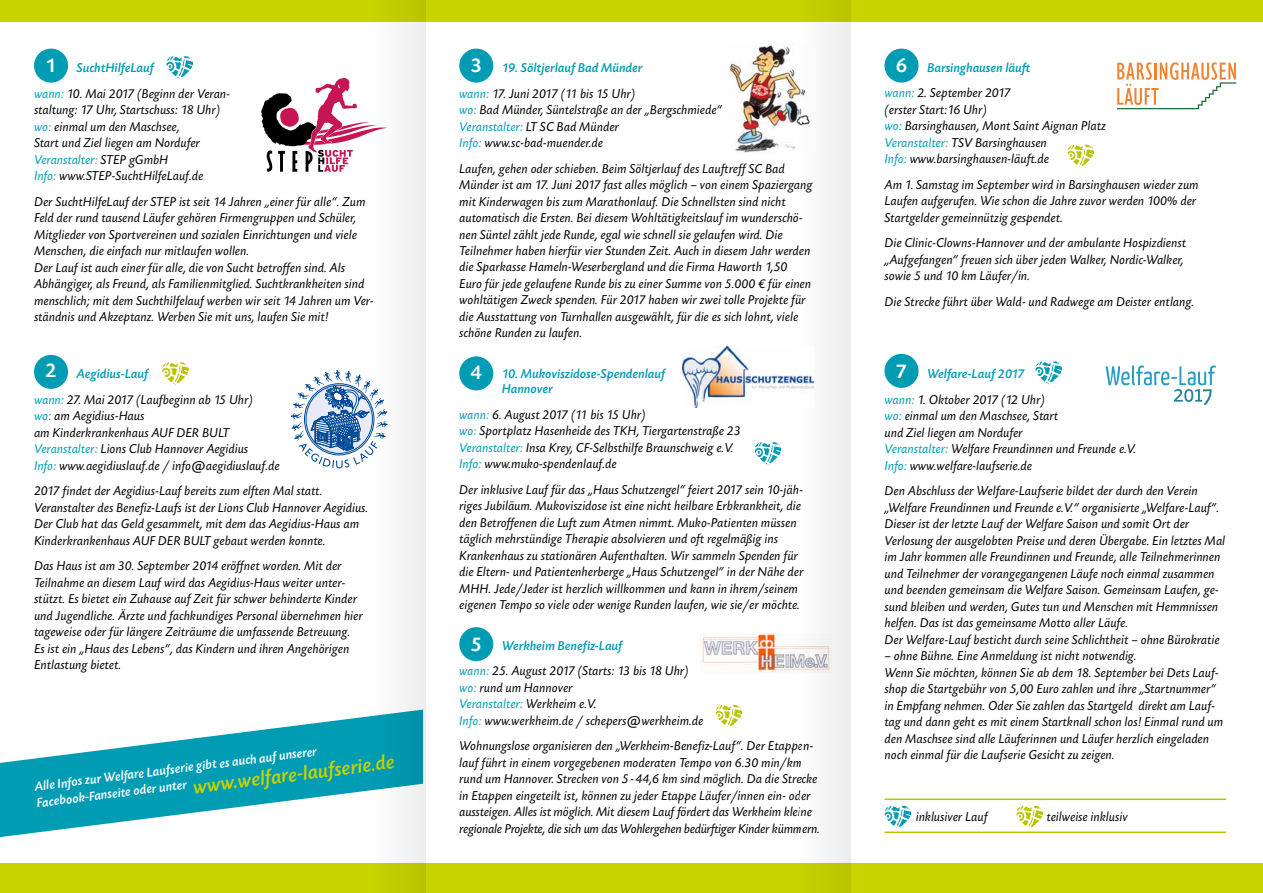
<style>
.page{position:relative;width:1263px;height:893px;background:#fff}
.page>*{position:absolute;margin:0;border:0;box-sizing:border-box;transform-origin:0 0}
.t1{font:500 21px "Today SBOP";color:#fff}
.t2{font:italic 13.5px/16.5px "Today SBOP";color:#000}
.t3{font:italic 500 13.5px/25.5px "Today SBOP";color:#009cb4}
.t4{font:italic 500 13.5px/16.6px "Today SBOP";color:#fff}
.s1{font-weight:500;color:#009cb4}
.s2{color:#009cb4}
.s3{font-weight:400}
.s4{font-weight:400;color:#000}
.s5{font-size:21px;color:#c8d300}
</style>
<div class="page">
<div style="left:0;top:863px;width:1263px;height:30px;background:#c8d300"></div>
<svg style="left:0;top:715px;width:374px;height:122px;fill:#009cb4"></svg>
<div style="left:0;top:0;width:1263px;height:21px;background:#c8d300"></div>
<svg style="left:291px;top:370px;width:83px;height:98px"></svg>
<img style="left:729px;top:44px;width:70px;height:109px">
<svg style="left:1117px;top:62px;width:119px;height:47px"></svg>
<img style="left:701px;top:633px;width:98px;height:39px">
<svg style="left:261px;top:78px;width:113px;height:94px"></svg>
<svg style="left:374px;top:0;width:51px;height:893px;fill:#f4f4f4"></svg>
<svg style="left:799px;top:0;width:51px;height:893px;fill:#f5f5f5"></svg>
<div style="left:34px;top:49px;width:34px;height:34px;background:#009cb4;border-radius:50%"></div>
<div style="left:459px;top:49px;width:34px;height:34px;background:#009cb4;border-radius:50%"></div>
<div style="left:884px;top:49px;width:34px;height:34px;background:#009cb4;border-radius:50%"></div>
<div style="left:34px;top:355px;width:34px;height:34px;background:#009cb4;border-radius:50%"></div>
<div style="left:459px;top:627px;width:34px;height:34px;background:#009cb4;border-radius:50%"></div>
<img style="left:682px;top:347px;width:132px;height:61px">
<div style="left:459px;top:356px;width:34px;height:34px;background:#009cb4;border-radius:50%"></div>
<div style="left:884px;top:354px;width:34px;height:34px;background:#009cb4;border-radius:50%"></div>
<img style="left:166px;top:56px;width:27px;height:23px">
<img style="left:162px;top:362px;width:27px;height:23px">
<hr style="left:884px;top:798px;width:342px;height:2px;background:#b9c400">
<hr style="left:884px;top:831px;width:342px;height:2px;background:#b9c400">
<img style="left:1016px;top:805px;width:27px;height:24px">
<img style="left:884px;top:805px;width:28px;height:24px">
<img style="left:754px;top:442px;width:28px;height:23px">
<img style="left:715px;top:704px;width:28px;height:24px">
<img style="left:1067px;top:144px;width:27px;height:23px">
<img style="left:1035px;top:361px;width:27px;height:23px">
<svg style="left:1106px;top:365px;width:110px;height:40px"></svg>
<h1 class="t1" style="left:45px;top:54px;width:13px">1</h1>
<p class="t2" style="left:34px;top:55px;width:195px;line-height:25.5px;text-indent:43px"><span class="s1">SuchtHilfeLauf<br></span><span class="s2">wann:</span> 10. Mai 2017 (Beginn der Veran--</p>
<p class="t2" style="left:34px;top:102px;width:188px">staltung: 17 Uhr, Startschuss: 18 Uhr) <span class="s2">wo:</span> einmal um den Maschsee,<br>Start und Ziel liegen am Nordufer<br><span class="s2">Veranstalter:</span> STEP gGmbH<br><span class="s2">Info:</span> www.STEP-SuchtHilfeLauf.de</p>
<p class="t2" style="left:34px;top:193px;width:341px">Der SuchtHilfeLauf der STEP ist seit 14 Jahren „einer für alle“. Zum Feld der rund tausend Läufer gehören Firmengruppen und Schüler, Mitglieder von Sportvereinen und sozialen Einrichtungen und viele Menschen, die einfach nur mitlaufen wollen.<br>Der Lauf ist auch einer für alle, die von Sucht betroffen sind. Als Abhängiger, als Freund, als Familienmitglied. Suchtkrankheiten sind menschlich; mit dem Suchthilfelauf werben wir seit 14 Jahren um Ver&shy;ständnis und Akzeptanz. Werben Sie mit uns, laufen Sie mit!</p>
<h1 class="t1" style="left:470px;top:54px;width:13px">3</h1>
<p class="t3" style="left:459px;top:55px;width:185px;text-indent:43px">19. Söltjerlauf Bad Münder <span class="s3">wann:</span> <span class="s4">17. Juni 2017 (11 bis 15 Uhr)</span></p>
<p class="t2" style="left:459px;top:102px;width:264px"><span class="s2">wo:</span> Bad Münder, Süntelstraße an der „Bergschmiede“<br><span class="s2">Veranstalter:</span> LT SC Bad Münder<br><span class="s2">Info:</span> www.sc-bad-muender.de</p>
<p class="t2" style="left:459px;top:160px;width:355px">Laufen, gehen oder schieben. Beim Söltjerlauf des Lauftreff SC Bad Münder ist am 17. Juni 2017 fast alles möglich – von einem Spaziergang mit Kinderwagen bis zum Marathonlauf. Die Schnellsten sind nicht automatisch die Ersten. Bei diesem Wohltätigkeitslauf im wunderschö&shy;nen Süntel zählt jede Runde, egal wie schnell sie gelaufen wird. Die Teilnehmer haben hierfür vier Stunden Zeit. Auch in diesem Jahr werden die Sparkasse Hameln-Weserbergland und die Firma Haworth 1,50<br>Euro für jede gelaufene Runde bis zu einer Summe von 5.000 € für einen wohltätigen Zweck spenden. Für 2017 haben wir zwei tolle Projekte für die Ausstattung von Turnhallen ausgewählt, für die es sich lohnt, viele schöne Runden zu laufen.</p>
<h1 class="t1" style="left:45px;top:359px;width:13px">2</h1>
<p class="t2" style="left:34px;top:361px;width:220px;line-height:25.5px;text-indent:43px"><span class="s1">Aegidius-Lauf<br></span><span class="s2">wann:</span> 27. Mai 2017 (Laufbeginn ab 15 Uhr)</p>
<p class="t2" style="left:34px;top:408px;width:247px"><span class="s2">wo:</span> am Aegidius-Haus<br>am Kinderkrankenhaus AUF DER BULT <span class="s2">Veranstalter:</span> Lions Club Hannover Aegidius<br><span class="s2">Info:</span> www.aegidiuslauf.de / info@aegidiuslauf.de</p>
<p class="t2" style="left:34px;top:483px;width:336px">2017 findet der Aegidius-Lauf bereits zum elften Mal statt.<br>Veranstalter des Benefiz-Laufs ist der Lions Club Hannover Aegidius.<br>Der Club hat das Geld gesammelt, mit dem das Aegidius-Haus am Kinderkrankenhaus AUF DER BULT gebaut werden konnte.</p>
<p class="t2" style="left:34px;top:558px;width:330px">Das Haus ist am 30. September 2014 eröffnet worden. Mit der Teilnahme an diesem Lauf wird das Aegidius-Haus weiter unter&shy;stützt. Es bietet ein Zuhause auf Zeit für schwer behinderte Kinder und Jugendliche. Ärzte und fachkundiges Personal übernehmen hier tageweise oder für längere Zeiträume die umfassende Betreuung.<br>Es ist ein „Haus des Lebens“, das Kindern und ihren Angehörigen Entlastung bietet.</p>
<p class="t4" style="left:34px;top:778px;width:362px;rotate:-7deg">Alle Infos zur Welfare Laufserie gibt es auch auf unserer<br>Facebook-Fanseite oder unter <span class="s5">www.welfare-laufserie.de</span></p>
<h1 class="t1" style="left:470px;top:361px;width:13px">4</h1>
<p class="t3" style="left:502px;top:367px;width:165px;line-height:15px">10. Mukoviszidose-Spendenlauf<br>Hannover</p>
<p class="t2" style="left:459px;top:406px;width:283px"><span class="s2">wann:</span> 6. August 2017 (11 bis 15 Uhr)<br><span class="s2">wo:</span> Sportplatz Hasenheide des TKH, Tiergartenstraße 23<br><span class="s2">Veranstalter:</span> Insa Krey, CF-Selbsthilfe Braunschweig e.V.<br><span class="s2">Info:</span> www.muko-spendenlauf.de</p>
<p class="t2" style="left:459px;top:481px;width:346px">Der inklusive Lauf für das „Haus Schutzengel“ feiert 2017 sein 10-jäh&shy;riges Jubiläum. Mukoviszidose ist eine nicht heilbare Erbkrankheit, die den Betroffenen die Luft zum Atmen nimmt. Muko-Patienten müssen täglich mehrstündige Therapie absolvieren und oft regelmäßig ins Krankenhaus zu stationären Aufenthalten. Wir sammeln Spenden für die Eltern- und Patientenherberge „Haus Schutzengel“ in der Nähe der MHH. Jede/Jeder ist herzlich willkommen und kann in ihrem/seinem eigenen Tempo so viele oder wenige Runden laufen, wie sie/er möchte.</p>
<h1 class="t1" style="left:470px;top:633px;width:13px">5</h1>
<p class="t2" style="left:459px;top:633px;width:231px;line-height:25.5px;text-indent:43px"><span class="s1">Werkheim Benefiz-Lauf<br></span><span class="s2">wann:</span> 25. August 2017 (Starts: 13 bis 18 Uhr)</p>
<p class="t2" style="left:459px;top:679px;width:246px"><span class="s2">wo:</span> rund um Hannover<br><span class="s2">Veranstalter:</span> Werkheim e.V.<br><span class="s2">Info:</span> www.werkheim.de / schepers@werkheim.de</p>
<p class="t2" style="left:459px;top:738px;width:362px">Wohnungslose organisieren den „Werkheim-Benefiz-Lauf“. Der Etappen&shy;lauf führt in einem vorgegebenen moderaten Tempo von 6.30 min/km rund um Hannover. Strecken von 5- 44,6 km sind möglich. Da die Strecke in Etappen eingeteilt ist, können zu jeder Etappe Läufer/innen ein- oder aussteigen. Alles ist möglich. Mit diesem Lauf fördert das Werkheim kleine regionale Projekte, die sich um das Wohlergehen bedürftiger Kinder kümmern.</p>
<h1 class="t1" style="left:896px;top:54px;width:13px">6</h1>
<p class="t3" style="left:884px;top:55px;width:147px;text-indent:43px">Barsinghausen läuft <span class="s3">wann:</span> <span class="s4">2. September 2017</span></p>
<p class="t2" style="left:884px;top:102px;width:223px">(erster Start:16 Uhr)<br><span class="s2">wo:</span> Barsinghausen, Mont Saint Aignan Platz <span class="s2">Veranstalter:</span> TSV Barsinghausen<br><span class="s2">Info:</span> www.barsinghausen-läuft.de</p>
<p class="t2" style="left:884px;top:177px;width:316px">Am 1. Samstag im September wird in Barsinghausen wieder zum<br>Laufen aufgerufen. Wie schon die Jahre zuvor werden 100% der<br>Startgelder gemeinnützig gespendet.</p>
<p class="t2" style="left:884px;top:235px;width:303px">Die Clinic-Clowns-Hannover und der ambulante Hospizdienst „Aufgefangen“ freuen sich über jeden Walker, Nordic-Walker, sowie 5 und 10 km Läufer/in.</p>
<p class="t2" style="left:884px;top:294px;width:311px">Die Strecke führt über Wald- und Radwege am Deister entlang.</p>
<h1 class="t1" style="left:896px;top:360px;width:13px">7</h1>
<p class="t2" style="left:884px;top:361px;width:162px;line-height:25.5px;text-indent:43px"><span class="s1">Welfare-Lauf 2017 </span><span class="s2">wann:</span> 1. Oktober 2017 (12 Uhr)</p>
<p class="t2" style="left:884px;top:408px;width:253px"><span class="s2">wo:</span> einmal um den Maschsee, Start<br>und Ziel liegen am Nordufer<br><span class="s2">Veranstalter:</span> Welfare Freundinnen und Freunde e.V.<br><span class="s2">Info:</span> www.welfare-laufserie.de</p>
<p class="t2" style="left:884px;top:483px;width:342px">Den Abschluss der Welfare-Laufserie bildet der durch den Verein „Welfare Freundinnen und Freunde e.V.“ organisierte „Welfare-Lauf“.<br>Dieser ist der letzte Lauf der Welfare Saison und somit Ort der Verlosung der ausgelobten Preise und deren Übergabe. Ein letztes Mal im Jahr kommen alle Freundinnen und Freunde, alle Teilnehmerinnen und Teilnehmer der vorangegangenen Läufe noch einmal zusammen und beenden gemeinsam die Welfare Saison. Gemeinsam Laufen, ge&shy;sund bleiben und werden, Gutes tun und Menschen mit Hemmnissen helfen. Das ist das gemeinsame Motto aller Läufe.<br>Der Welfare-Lauf besticht durch seine Schlichtheit – ohne Bürokratie</p>
<p class="t2" style="left:884px;top:648px;width:340px">– ohne Bühne. Eine Anmeldung ist nicht notwendig.<br>Wenn Sie möchten, können Sie ab dem 18. September bei Dets Lauf&shy;shop die Startgebühr von 5,00 Euro zahlen und ihre „Startnummer“ in Empfang nehmen. Oder Sie zahlen das Startgeld direkt am Lauf&shy;tag und dann geht es mit einem Startknall schon los! Einmal rund um den Maschsee sind alle Läuferinnen und Läufer herzlich eingeladen noch einmal für die Laufserie Gesicht zu zeigen.</p>
<p class="t2" style="left:916px;top:809px;width:73px">inklusiver Lauf</p>
<p class="t2" style="left:1046px;top:809px;width:83px">teilweise inklusiv</p>
</div>
